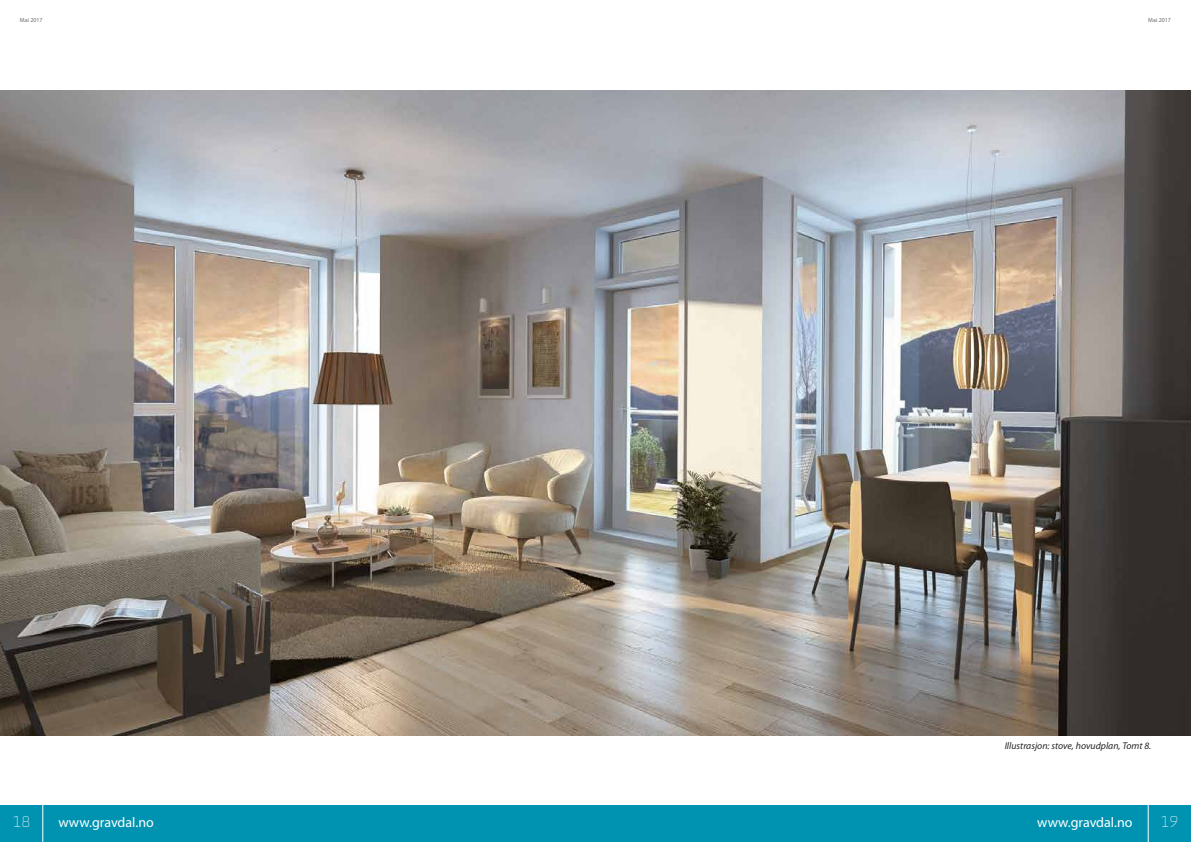
<style>
.page{position:relative;width:1191px;height:842px;background:#fff}
.page>*{position:absolute;margin:0;border:0;box-sizing:border-box;transform-origin:0 0}
.t1{font:14px "Myriad Pro";color:#fff}
.t2{font:300 14px "Infinity";color:#fff}
.t3{font:italic 9.8px "Myriad Pro";color:#272726}
.t4{font:6px "Myriad Pro";color:#6e6e6e}
</style>
<div class="page">
<img style="left:0;top:91px;width:1191px;height:645px">
<div style="left:0;top:805px;width:1191px;height:37px;background:#0093b1"></div>
<hr style="left:43px;top:799px;width:1px;height:43px;background:#fff">
<hr style="left:1148px;top:799px;width:1px;height:43px;background:#fff">
<p class="t4" style="left:20px;top:16px;width:24px">Mai 2017</p>
<p class="t4" style="left:1148px;top:16px;width:24px">Mai 2017</p>
<h1 class="t2" style="left:13px;top:811px;width:19px">18</h1>
<p class="t3" style="left:1004px;top:740px;width:148px">Illustrasjon: stove, hovudplan, Tomt 8.</p>
<h1 class="t1" style="left:58px;top:814px;width:97px">www.gravdal.no</h1>
<h1 class="t1" style="left:1037px;top:814px;width:97px">www.gravdal.no</h1>
<h1 class="t2" style="left:1160px;top:811px;width:19px">19</h1>
</div>
